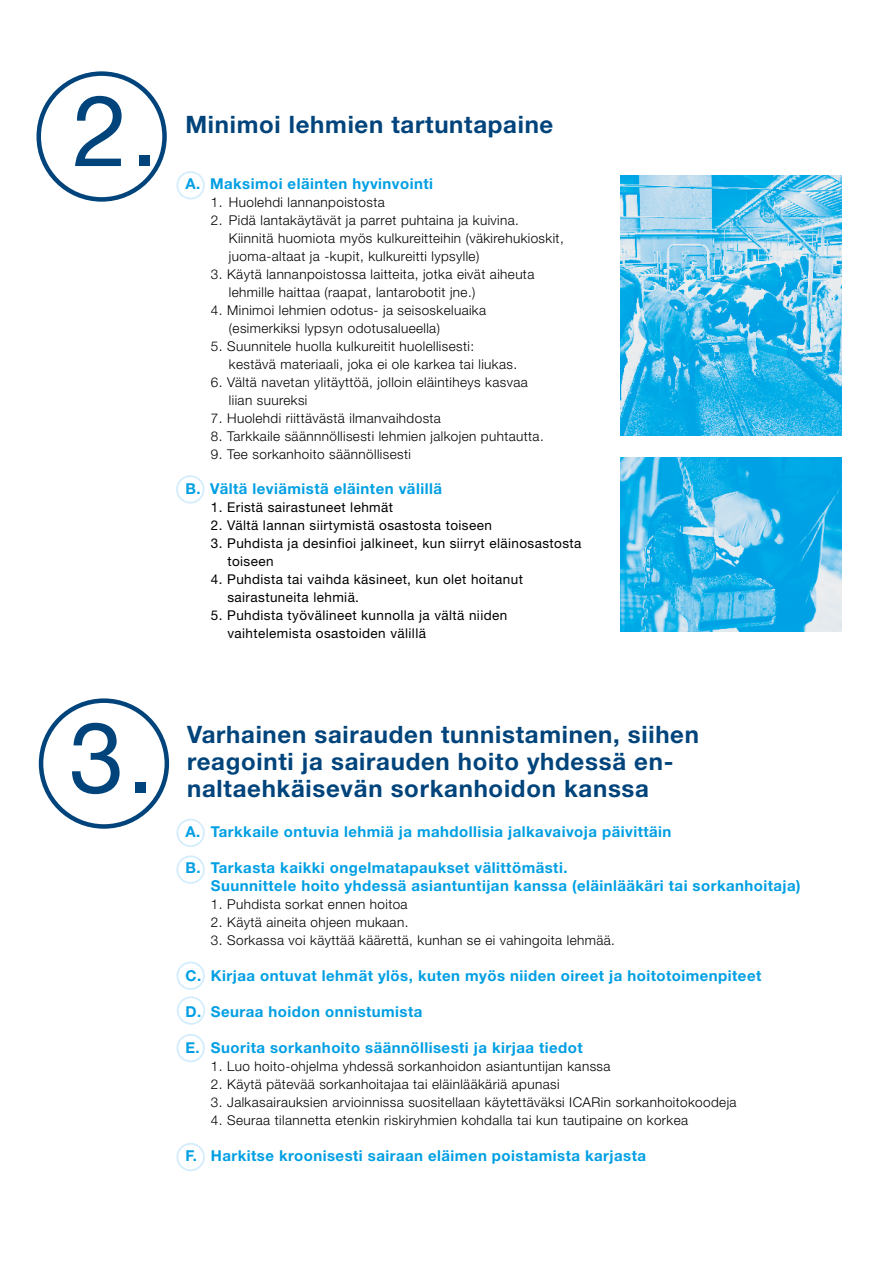
<style>
.page{position:relative;width:893px;height:1263px;background:#fff}
.page>*{position:absolute;margin:0;border:0;box-sizing:border-box;transform-origin:0 0}
.t1{font:99px "Helvetica Neue LT Std";color:#00447b}
.t2{font:700 24px/27px "Helvetica Neue LT Std";letter-spacing:.03em;color:#00447b}
.t3{font:700 15px/18px "Helvetica Neue LT Std";letter-spacing:.03em;color:#009fe3}
.t4{font:300 13.5px/18px "Helvetica Neue LT Std";letter-spacing:.03em;color:#000}
.t5{font:13.5px/18px "Helvetica Neue LT Std";letter-spacing:.03em;color:#000}
</style>
<div class="page">
<img style="left:621px;top:175px;width:221px;height:261px">
<img style="left:621px;top:458px;width:221px;height:173px">
<div style="left:36px;top:71px;width:131px;height:131px;border:4px solid #00447b;border-radius:50%"></div>
<div style="left:39px;top:698px;width:130px;height:131px;border:4px solid #00447b;border-radius:50%"></div>
<div style="left:176px;top:171px;width:29px;height:28px;border:2px solid #d4edfc;border-radius:50%"></div>
<div style="left:176px;top:475px;width:28px;height:28px;border:2px solid #d4edfc;border-radius:50%"></div>
<div style="left:176px;top:855px;width:29px;height:29px;border:2px solid #d4edfc;border-radius:50%"></div>
<div style="left:176px;top:961px;width:29px;height:29px;border:2px solid #d4edfc;border-radius:50%"></div>
<div style="left:177px;top:996px;width:28px;height:29px;border:2px solid #d4edfc;border-radius:50%"></div>
<div style="left:176px;top:1034px;width:29px;height:28px;border:2px solid #d4edfc;border-radius:50%"></div>
<div style="left:176px;top:1143px;width:29px;height:28px;border:2px solid #d4edfc;border-radius:50%"></div>
<div style="left:176px;top:819px;width:29px;height:28px;border:2px solid #d4edfc;border-radius:50%"></div>
<h1 class="t1" style="left:73px;top:72px;width:87px">2.</h1>
<h1 class="t1" style="left:69px;top:699px;width:87px">3.</h1>
<h2 class="t2" style="left:185px;top:110px;width:369px">Minimoi lehmien tartuntapaine</h2>
<p class="t3" style="left:185px;top:175px;width:249px">A. Maksimoi eläinten hyvinvointi</p>
<p class="t4" style="left:211px;top:193px;width:175px">1. Huolehdi lannanpoistosta</p>
<p class="t4" style="left:229px;top:211px;width:336px;text-indent:-18px">2. Pidä lantakäytävät ja parret puhtaina ja kuivina.<br>Kiinnitä huomiota myös kulkureitteihin (väkirehukioskit, juoma-altaat ja -kupit, kulkureitti lypsylle)</p>
<p class="t4" style="left:229px;top:265px;width:307px;text-indent:-18px">3. Käytä lannanpoistossa laitteita, jotka eivät aiheuta lehmille haittaa (raapat, lantarobotit jne.)</p>
<p class="t4" style="left:229px;top:301px;width:259px;text-indent:-18px">4. Minimoi lehmien odotus- ja seisoskeluaika (esimerkiksi lypsyn odotusalueella)</p>
<p class="t4" style="left:229px;top:337px;width:290px;text-indent:-18px">5. Suunnitele huolla kulkureitit huolellisesti: kestävä materiaali, joka ei ole karkea tai liukas.</p>
<p class="t4" style="left:229px;top:373px;width:300px;text-indent:-18px">6. Vältä navetan ylitäyttöä, jolloin eläintiheys kasvaa liian suureksi</p>
<p class="t4" style="left:211px;top:409px;width:232px">7. Huolehdi riittävästä ilmanvaihdosta</p>
<p class="t4" style="left:211px;top:427px;width:334px">8. Tarkkaile säännnöllisesti lehmien jalkojen puhtautta.</p>
<p class="t4" style="left:211px;top:445px;width:202px">9. Tee sorkanhoito säännöllisesti</p>
<p class="t3" style="left:185px;top:479px;width:258px">B. Vältä leviämistä eläinten välillä</p>
<p class="t5" style="left:211px;top:498px;width:184px">1. Eristä sairastuneet lehmät</p>
<p class="t5" style="left:211px;top:516px;width:282px">2. Vältä lannan siirtymistä osastosta toiseen</p>
<p class="t5" style="left:227px;top:534px;width:356px;text-indent:-16px">3. Puhdista ja desinfioi jalkineet, kun siirryt eläinosastosta toiseen</p>
<p class="t5" style="left:227px;top:570px;width:297px;text-indent:-16px">4. Puhdista tai vaihda käsineet, kun olet hoitanut sairastuneita lehmiä.</p>
<p class="t5" style="left:227px;top:606px;width:281px;text-indent:-16px">5. Puhdista työvälineet kunnolla ja vältä niiden vaihtelemista osastoiden välillä</p>
<h2 class="t2" style="left:187px;top:720px;width:513px">Varhainen sairauden tunnistaminen, siihen reagointi ja sairauden hoito yhdessä en&shy;naltaehkäisevän sorkanhoidon kanssa</h2>
<p class="t3" style="left:185px;top:822px;width:488px">A. Tarkkaile ontuvia lehmiä ja mahdollisia jalkavaivoja päivittäin</p>
<p class="t3" style="left:211px;top:858px;width:591px;text-indent:-26px">B. Tarkasta kaikki ongelmatapaukset välittömästi.<br>Suunnittele hoito yhdessä asiantuntijan kanssa (eläinlääkäri tai sorkanhoitaja)</p>
<p class="t4" style="left:211px;top:895px;width:198px">1. Puhdista sorkat ennen hoitoa</p>
<p class="t4" style="left:211px;top:913px;width:199px">2. Käytä aineita ohjeen mukaan.</p>
<p class="t4" style="left:211px;top:931px;width:406px">3. Sorkassa voi käyttää käärettä, kunhan se ei vahingoita lehmää.</p>
<p class="t3" style="left:185px;top:966px;width:577px">C. Kirjaa ontuvat lehmät ylös, kuten myös niiden oireet ja hoitotoimenpiteet</p>
<p class="t3" style="left:185px;top:1002px;width:239px">D. Seuraa hoidon onnistumista</p>
<p class="t3" style="left:185px;top:1038px;width:399px">E. Suorita sorkanhoito säännöllisesti ja kirjaa tiedot</p>
<p class="t4" style="left:211px;top:1057px;width:401px">1. Luo hoito-ohjelma yhdessä sorkanhoidon asiantuntijan kanssa</p>
<p class="t4" style="left:211px;top:1075px;width:350px">2. Käytä pätevää sorkanhoitajaa tai eläinlääkäriä apunasi</p>
<p class="t4" style="left:211px;top:1093px;width:527px">3. Jalkasairauksien arvioinnissa suositellaan käytettäväksi ICARin sorkanhoitokoodeja</p>
<p class="t4" style="left:211px;top:1111px;width:479px">4. Seuraa tilannetta etenkin riskiryhmien kohdalla tai kun tautipaine on korkea</p>
<p class="t3" style="left:185px;top:1146px;width:462px">F. Harkitse kroonisesti sairaan eläimen poistamista karjasta</p>
</div>
